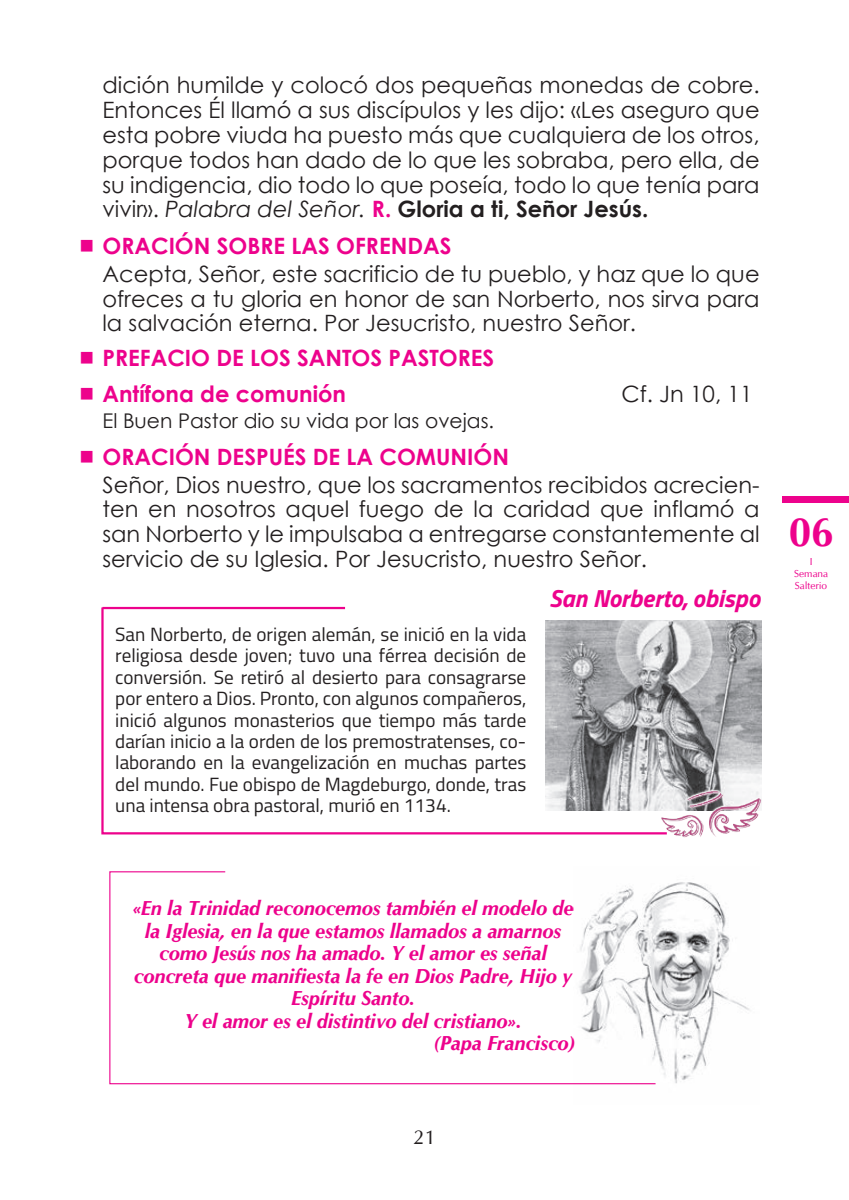
<style>
.page{position:relative;width:849px;height:1200px;background:#fff}
.page>*{position:absolute;margin:0;border:0;box-sizing:border-box;transform-origin:0 0}
.t1{font:700 40.5px "CG Omega";color:#ed028c}
.t2{font:italic 700 24.75px "Titillium";color:#ed028c}
.t3{font:22.5px/24.8px "Century Gothic";color:#231f20;text-align:justify}
.t4{font:700 22.5px/36.4px "Century Gothic";color:#ed028c}
.t5{font:italic 700 20.25px "CG Omega";letter-spacing:-.01em;color:#ed028c}
.t6{font:20.25px "Century Gothic";color:#231f20}
.t7{font:20.25px "CG Omega";color:#231f20}
.t8{font:19.12px/21.4px "Titillium";color:#231f20;text-align:justify}
.t9{font:10.12px/12.2px "CG Omega";color:#ed028c;text-align:center}
.s1{font-style:italic}
.s2{font-weight:700;color:#ed028c}
.s3{font-weight:700}
</style>
<div class="page">
<img style="left:669px;top:620px;width:91px;height:163px">
<svg style="left:101px;top:606px;width:568px;height:229px"></svg>
<img style="left:655px;top:783px;width:107px;height:54px">
<svg style="left:109px;top:871px;width:464px;height:213px"></svg>
<img style="left:573px;top:882px;width:177px;height:203px">
<div style="left:782px;top:496px;width:66px;height:6px;background:#ed028c"></div>
<p class="t3" style="left:102px;top:73px;width:658px">dición humilde y colocó dos pequeñas monedas de cobre.<br>Entonces Él llamó a sus discípulos y les dijo: «Les aseguro que esta pobre viuda ha puesto más que cualquiera de los otros, porque todos han dado de lo que les sobraba, pero ella, de su indigencia, dio todo lo que poseía, todo lo que tenía para vivir». <span class="s1">Palabra del Señor.</span> <span class="s2">R.</span> <span class="s3">Gloria a ti, Señor Jesús.</span></p>
<p class="t4" style="left:102px;top:226px;width:350px">ORACIÓN SOBRE LAS OFRENDAS</p>
<p class="t3" style="left:102px;top:261px;width:658px">Acepta, Señor, este sacrificio de tu pueblo, y haz que lo que ofreces a tu gloria en honor de san Norberto, nos sirva para la salvación eterna. Por Jesucristo, nuestro Señor.</p>
<p class="t4" style="left:102px;top:338px;width:393px">PREFACIO DE LOS SANTOS PASTORES<br>Antífona de comunión</p>
<p class="t3" style="left:621px;top:381px;width:132px">Cf. Jn 10, 11</p>
<p class="t6" style="left:102px;top:406px;width:393px">El Buen Pastor dio su vida por las ovejas.</p>
<p class="t4" style="left:102px;top:437px;width:408px">ORACIÓN DESPUÉS DE LA COMUNIÓN</p>
<p class="t3" style="left:102px;top:471px;width:658px">Señor, Dios nuestro, que los sacramentos recibidos acrecien&shy;ten en nosotros aquel fuego de la caridad que inflamó a san Norberto y le impulsaba a entregarse constantemente al servicio de su Iglesia. Por Jesucristo, nuestro Señor.</p>
<p class="t2" style="left:549px;top:578px;width:212px">San Norberto, obispo</p>
<p class="t8" style="left:115px;top:622px;width:412px">San Norberto, de origen alemán, se inició en la vida religiosa desde joven; tuvo una férrea decisión de conversión. Se retiró al desierto para consagrarse por entero a Dios. Pronto, con algunos compañeros, inició algunos monasterios que tiempo más tarde darían inicio a la orden de los premostratenses, co&shy;laborando en la evangelización en muchas partes del mundo. Fue obispo de Magdeburgo, donde, tras una intensa obra pastoral, murió en 1134.</p>
<h1 class="t1" style="left:788px;top:507px;width:46px">06</h1>
<p class="t9" style="left:794px;top:555px;width:35px">I<br>Semana<br>Salterio</p>
<p class="t5" style="left:132px;top:895px;width:442px">«En la Trinidad reconocemos también el modelo de</p>
<p class="t5" style="left:145px;top:917px;width:417px">la Iglesia, en la que estamos llamados a amarnos</p>
<p class="t5" style="left:159px;top:940px;width:389px">como Jesús nos ha amado. Y el amor es señal</p>
<p class="t5" style="left:134px;top:962px;width:440px">concreta que manifiesta la fe en Dios Padre, Hijo y</p>
<p class="t5" style="left:291px;top:985px;width:125px">Espíritu Santo.</p>
<p class="t5" style="left:184px;top:1007px;width:338px">Y el amor es el distintivo del cristiano».</p>
<p class="t5" style="left:434px;top:1030px;width:141px">(Papa Francisco)</p>
<p class="t7" style="left:413px;top:1125px;width:24px">21</p>
</div>
